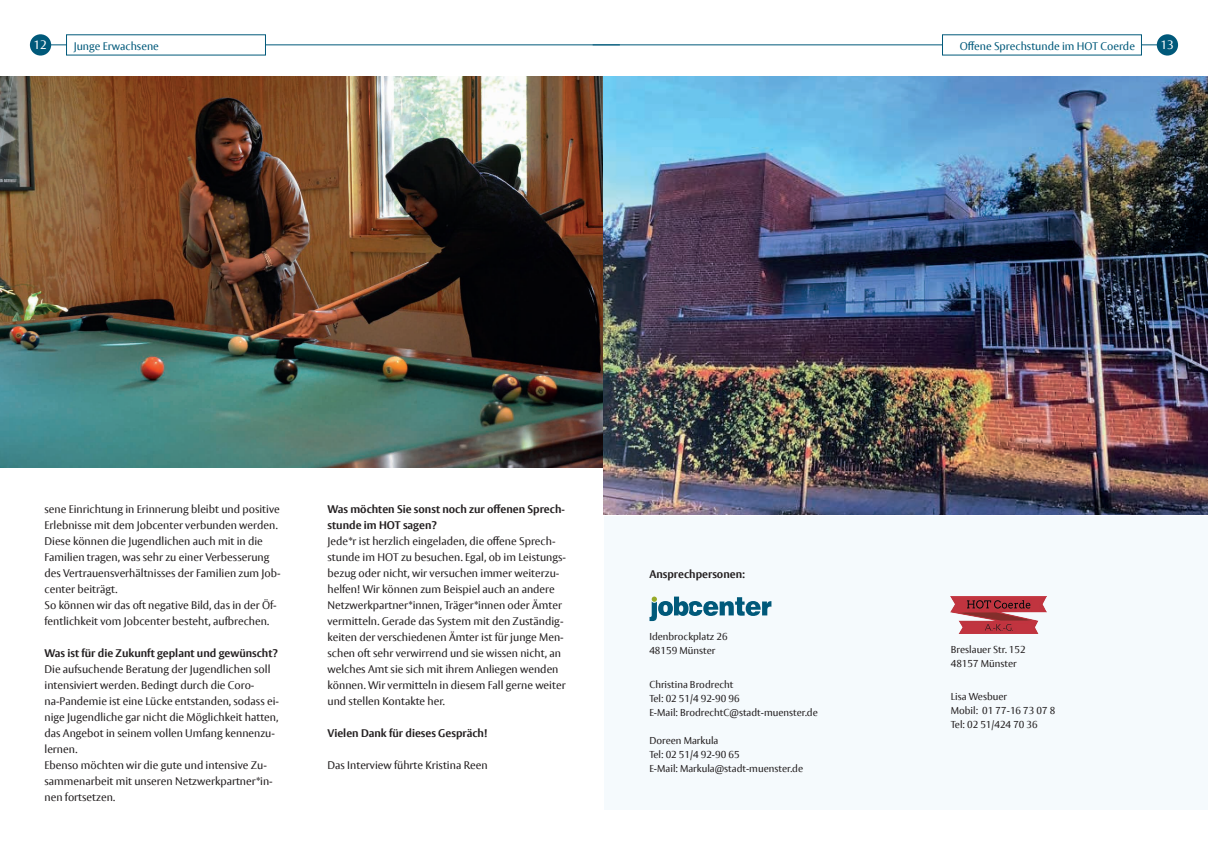
<style>
.page{position:relative;width:1208px;height:859px;background:#fff}
.page>*{position:absolute;margin:0;border:0;box-sizing:border-box;transform-origin:0 0}
.t1{font:12px "Vesta Pro";color:#fff}
.t2{font:11px/16px "Vesta Pro";color:#231f20}
.t3{font:700 11px/16px "Vesta Pro";color:#231f20}
.t4{font:11px "Vesta Pro";color:#00597a}
.t5{font:10px/14px "Vesta Pro";color:#231f20}
</style>
<div class="page">
<hr style="left:46px;top:44px;width:574px;height:1px;background:#00597a">
<div style="left:30px;top:34px;width:21px;height:22px;background:#00597a;border-radius:50%"></div>
<div style="left:66px;top:34px;width:200px;height:22px;background:#fff"></div>
<hr style="left:592px;top:44px;width:570px;height:1px;background:#00597a">
<div style="left:1156px;top:34px;width:22px;height:22px;background:#00597a;border-radius:50%"></div>
<div style="left:942px;top:34px;width:200px;height:22px;background:#fff"></div>
<img style="left:0;top:77px;width:604px;height:391px">
<img style="left:604px;top:77px;width:604px;height:437px">
<div style="left:604px;top:516px;width:604px;height:293px;background:#f5fafd"></div>
<svg style="left:649px;top:596px;width:122px;height:25px"></svg>
<img style="left:950px;top:597px;width:96px;height:36px">
<p class="t1" style="left:33px;top:37px;width:15px">12</p>
<p class="t4" style="left:74px;top:39px;width:87px">Junge Erwachsene</p>
<p class="t4" style="left:959px;top:39px;width:177px">Offene Sprechstunde im HOT Coerde</p>
<p class="t1" style="left:1160px;top:37px;width:15px">13</p>
<p class="t2" style="left:45px;top:501px;width:238px">sene Einrichtung in Erinnerung bleibt und positive Erlebnisse mit dem Jobcenter verbunden werden.<br>Diese können die Jugendlichen auch mit in die Familien tragen, was sehr zu einer Verbesserung des Vertrauensverhältnisses der Familien zum Job&shy;center beiträgt.<br>So können wir das oft negative Bild, das in der Öf&shy;fentlichkeit vom Jobcenter besteht, aufbrechen.</p>
<p class="t3" style="left:45px;top:645px;width:235px">Was ist für die Zukunft geplant und gewünscht?</p>
<p class="t2" style="left:45px;top:661px;width:236px">Die aufsuchende Beratung der Jugendlichen soll intensiviert werden. Bedingt durch die Coro&shy;na-Pandemie ist eine Lücke entstanden, sodass ei&shy;nige Jugendliche gar nicht die Möglichkeit hatten, das Angebot in seinem vollen Umfang kennenzu&shy;lernen.<br>Ebenso möchten wir die gute und intensive Zu&shy;sammenarbeit mit unseren Netzwerkpartner*in&shy;nen fortsetzen.</p>
<p class="t3" style="left:327px;top:501px;width:238px">Was möchten Sie sonst noch zur offenen Sprech&shy;stunde im HOT sagen?</p>
<p class="t2" style="left:327px;top:533px;width:240px">Jede*r ist herzlich eingeladen, die offene Sprech&shy;stunde im HOT zu besuchen. Egal, ob im Leistungs&shy;bezug oder nicht, wir versuchen immer weiterzu&shy;helfen! Wir können zum Beispiel auch an andere Netzwerkpartner*innen, Träger*innen oder Ämter vermitteln. Gerade das System mit den Zuständig&shy;keiten der verschiedenen Ämter ist für junge Men&shy;schen oft sehr verwirrend und sie wissen nicht, an welches Amt sie sich mit ihrem Anliegen wenden können. Wir vermitteln in diesem Fall gerne weiter und stellen Kontakte her.</p>
<p class="t3" style="left:327px;top:725px;width:161px">Vielen Dank für dieses Gespräch!</p>
<p class="t2" style="left:327px;top:757px;width:162px">Das Interview führte Kristina Reen</p>
<p class="t3" style="left:649px;top:566px;width:97px">Ansprechpersonen:</p>
<p class="t5" style="left:649px;top:629px;width:80px">Idenbrockplatz 26<br>48159 Münster</p>
<p class="t5" style="left:649px;top:678px;width:92px">Christina Brodrecht<br>Tel: 02 51/4 92-90 96</p>
<p class="t5" style="left:649px;top:706px;width:170px">E-Mail: BrodrechtC@stadt-muenster.de</p>
<p class="t5" style="left:649px;top:734px;width:92px">Doreen Markula<br>Tel: 02 51/4 92-90 65</p>
<p class="t5" style="left:649px;top:762px;width:155px">E-Mail: Markula@stadt-muenster.de</p>
<p class="t5" style="left:950px;top:643px;width:76px">Breslauer Str. 152<br>48157 Münster</p>
<p class="t5" style="left:950px;top:689px;width:106px">Lisa Wesbuer<br>Mobil: 01 77-16 73 07 8<br>Tel: 02 51/424 70 36</p>
</div>
